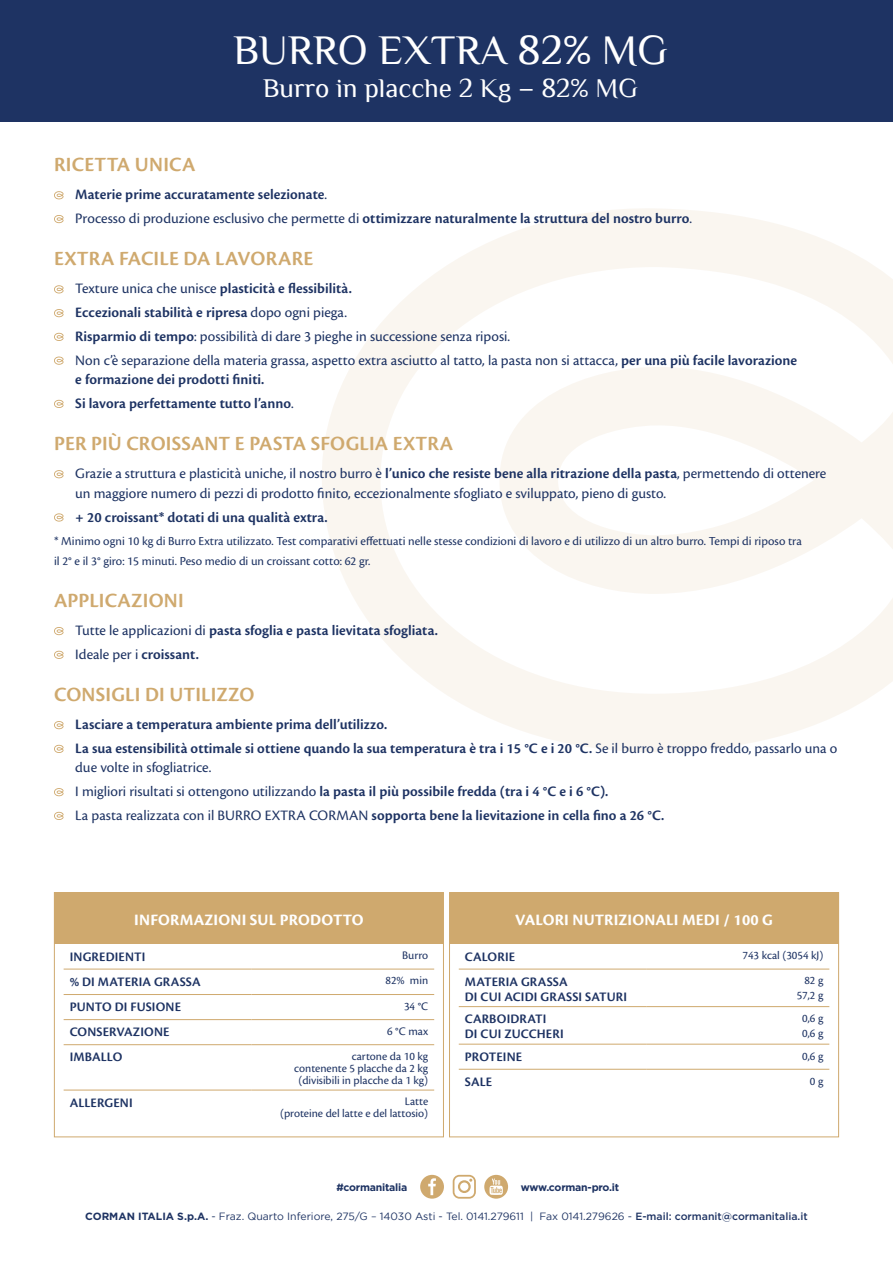
<style>
.page{position:relative;width:893px;height:1263px;background:#fff}
.page>*{position:absolute;margin:0;border:0;box-sizing:border-box;transform-origin:0 0}
.t1{font:42px "Philosopher";color:#fff}
.t2{font:27px "Philosopher";color:#fff}
.t3{font:600 21px "Cronos Pro";letter-spacing:.01em;color:#cfa96e}
.t4{font:700 16.5px "Cronos Pro";letter-spacing:.01em;color:#fff}
.t5{font:600 15px/19.5px "Cronos Pro";color:#1e3363}
.t6{font:15px/19.5px "Cronos Pro";color:#1e3363}
.t7{font:600 13.5px "Cronos Pro";letter-spacing:.01em;color:#1e3363}
.t8{font:12.75px/19.5px "Cronos Pro";color:#1e3363}
.t9{font:12px/12px "Cronos Pro";color:#1e3363;text-align:center}
.t10{font:10.5px "Gotham";color:#1e3363}
.t11{font:700 10.5px "Gotham";letter-spacing:-.02em;color:#1e3363}
.s1{font-weight:400}
.s2{font-weight:600}
.s3{font-weight:700}
.s4{font-weight:500}
</style>
<div class="page">
<svg style="left:322px;top:208px;width:571px;height:544px"></svg>
<svg style="left:54px;top:285px;width:10px;height:8px"></svg>
<svg style="left:54px;top:309px;width:10px;height:8px"></svg>
<svg style="left:54px;top:333px;width:10px;height:8px"></svg>
<svg style="left:54px;top:356px;width:10px;height:9px"></svg>
<svg style="left:54px;top:400px;width:10px;height:8px"></svg>
<svg style="left:54px;top:470px;width:10px;height:8px"></svg>
<svg style="left:54px;top:513px;width:10px;height:9px"></svg>
<svg style="left:54px;top:627px;width:10px;height:8px"></svg>
<svg style="left:54px;top:651px;width:10px;height:8px"></svg>
<svg style="left:54px;top:721px;width:10px;height:8px"></svg>
<svg style="left:54px;top:745px;width:10px;height:8px"></svg>
<svg style="left:54px;top:788px;width:10px;height:8px"></svg>
<svg style="left:54px;top:812px;width:10px;height:8px"></svg>
<svg style="left:54px;top:191px;width:10px;height:8px"></svg>
<svg style="left:54px;top:215px;width:10px;height:8px"></svg>
<div style="left:0;top:0;width:893px;height:122px;background:#1e3363"></div>
<div style="left:55px;top:893px;width:388px;height:51px;background:#cfa96e"></div>
<hr style="left:64px;top:969px;width:188px;height:1px;background:#cfa96e">
<hr style="left:252px;top:969px;width:182px;height:1px;background:#cfa96e">
<hr style="left:64px;top:994px;width:188px;height:1px;background:#cfa96e">
<hr style="left:252px;top:994px;width:182px;height:1px;background:#cfa96e">
<hr style="left:64px;top:1019px;width:188px;height:1px;background:#cfa96e">
<hr style="left:252px;top:1019px;width:182px;height:1px;background:#cfa96e">
<hr style="left:64px;top:1044px;width:188px;height:1px;background:#cfa96e">
<hr style="left:252px;top:1044px;width:182px;height:1px;background:#cfa96e">
<hr style="left:64px;top:1090px;width:188px;height:1px;background:#cfa96e">
<hr style="left:252px;top:1090px;width:182px;height:1px;background:#cfa96e">
<div style="left:54px;top:892px;width:390px;height:245px;border:1px solid #cfa96e"></div>
<div style="left:450px;top:893px;width:388px;height:51px;background:#cfa96e"></div>
<hr style="left:459px;top:969px;width:188px;height:1px;background:#cfa96e">
<hr style="left:647px;top:969px;width:182px;height:1px;background:#cfa96e">
<hr style="left:459px;top:1006px;width:188px;height:1px;background:#cfa96e">
<hr style="left:647px;top:1006px;width:182px;height:1px;background:#cfa96e">
<hr style="left:459px;top:1044px;width:188px;height:1px;background:#cfa96e">
<hr style="left:647px;top:1044px;width:182px;height:1px;background:#cfa96e">
<hr style="left:459px;top:1069px;width:188px;height:1px;background:#cfa96e">
<hr style="left:647px;top:1069px;width:182px;height:1px;background:#cfa96e">
<div style="left:449px;top:892px;width:390px;height:245px;border:1px solid #cfa96e"></div>
<svg style="left:420px;top:1175px;width:24px;height:24px"></svg>
<svg style="left:453px;top:1175px;width:23px;height:24px"></svg>
<svg style="left:484px;top:1175px;width:24px;height:24px"></svg>
<p class="t1" style="left:233px;top:28px;width:436px">BURRO EXTRA 82% MG</p>
<p class="t2" style="left:263px;top:74px;width:376px">Burro in placche 2 Kg – 82% MG</p>
<p class="t3" style="left:54px;top:153px;width:143px">RICETTA UNICA</p>
<p class="t5" style="left:75px;top:185px;width:253px">Materie prime accuratamente selezionate<span class="s1">.</span></p>
<p class="t5" style="left:75px;top:209px;width:618px"><span class="s1">Processo di produzione esclusivo che permette di</span> ottimizzare naturalmente la struttura del nostro burro<span class="s1">.</span></p>
<p class="t3" style="left:54px;top:247px;width:261px">EXTRA FACILE DA LAVORARE</p>
<p class="t5" style="left:75px;top:279px;width:278px"><span class="s1">Texture unica che unisce</span> plasticità e flessibilità.</p>
<p class="t5" style="left:75px;top:303px;width:273px">Eccezionali stabilità e ripresa <span class="s1">dopo ogni piega.</span></p>
<p class="t6" style="left:75px;top:327px;width:436px"><span class="s2">Risparmio di tempo</span>: possibilità di dare 3 pieghe in successione senza riposi.</p>
<p class="t6" style="left:75px;top:350px;width:723px">Non c’è separazione della materia grassa, aspetto extra asciutto al tatto, la pasta non si attacca, <span class="s2">per una più facile lavorazione e formazione dei prodotti finiti.</span></p>
<p class="t5" style="left:75px;top:394px;width:220px">Si lavora perfettamente tutto l’anno<span class="s1">.</span></p>
<p class="t3" style="left:54px;top:432px;width:400px">PER PIÙ CROISSANT E PASTA SFOGLIA EXTRA</p>
<p class="t6" style="left:75px;top:464px;width:753px">Grazie a struttura e plasticità uniche, il nostro burro è <span class="s2">l’unico che resiste bene alla ritrazione della pasta</span>, permettendo di ottenere un maggiore numero di pezzi di prodotto finito, eccezionalmente sfogliato e sviluppato, pieno di gusto.</p>
<p class="t5" style="left:75px;top:507px;width:254px">+ 20 croissant* dotati di una qualità extra.</p>
<p class="t8" style="left:54px;top:532px;width:749px">* Minimo ogni 10 kg di Burro Extra utilizzato. Test comparativi effettuati nelle stesse condizioni di lavoro e di utilizzo di un altro burro. Tempi di riposo tra il 2° e il 3° giro: 15 minuti. Peso medio di un croissant cotto: 62 gr.</p>
<p class="t3" style="left:54px;top:588px;width:131px">APPLICAZIONI</p>
<p class="t5" style="left:75px;top:621px;width:364px"><span class="s1">Tutte le applicazioni di</span> pasta sfoglia e pasta lievitata sfogliata.</p>
<p class="t6" style="left:75px;top:644px;width:125px">Ideale per i <span class="s2">croissant.</span></p>
<p class="t3" style="left:54px;top:683px;width:202px">CONSIGLI DI UTILIZZO</p>
<p class="t5" style="left:75px;top:715px;width:313px">Lasciare a temperatura ambiente prima dell’utilizzo.</p>
<p class="t5" style="left:75px;top:739px;width:764px">La sua estensibilità ottimale si ottiene quando la sua temperatura è tra i 15 °C e i 20 °C. <span class="s1">Se il burro è troppo freddo, passarlo una o due volte in sfogliatrice.</span></p>
<p class="t5" style="left:75px;top:782px;width:535px"><span class="s1">I migliori risultati si ottengono utilizzando</span> la pasta il più possibile fredda (tra i 4 °C e i 6 °C).</p>
<p class="t5" style="left:75px;top:806px;width:590px"><span class="s1">La pasta realizzata con il BURRO EXTRA CORMAN</span> sopporta bene la lievitazione in cella fino a 26 °C.</p>
<p class="t4" style="left:134px;top:910px;width:231px">INFORMAZIONI SUL PRODOTTO</p>
<p class="t7" style="left:70px;top:948px;width:77px">INGREDIENTI</p>
<p class="t9" style="left:402px;top:950px;width:27px">Burro</p>
<p class="t7" style="left:70px;top:974px;width:133px">% DI MATERIA GRASSA</p>
<p class="t9" style="left:385px;top:975px;width:44px">82% min</p>
<p class="t7" style="left:70px;top:999px;width:113px">PUNTO DI FUSIONE</p>
<p class="t9" style="left:404px;top:1000px;width:26px">34 °C</p>
<p class="t7" style="left:70px;top:1024px;width:101px">CONSERVAZIONE</p>
<p class="t9" style="left:387px;top:1025px;width:42px">6 °C max</p>
<p class="t7" style="left:70px;top:1049px;width:54px">IMBALLO</p>
<p class="t9" style="left:352px;top:1050px;width:78px">cartone da 10 kg</p>
<p class="t9" style="left:294px;top:1062px;width:135px">contenente 5 placche da 2 kg (divisibili in placche da 1 kg)</p>
<p class="t7" style="left:70px;top:1095px;width:65px">ALLERGENI</p>
<p class="t9" style="left:405px;top:1096px;width:25px">Latte</p>
<p class="t9" style="left:280px;top:1108px;width:150px">(proteine del latte e del lattosio)</p>
<p class="t4" style="left:515px;top:910px;width:259px">VALORI NUTRIZIONALI MEDI / 100 G</p>
<p class="t7" style="left:465px;top:948px;width:52px">CALORIE</p>
<p class="t9" style="left:742px;top:950px;width:82px">743 kcal (3054 kJ)</p>
<p class="t7" style="left:465px;top:974px;width:104px">MATERIA GRASSA</p>
<p class="t7" style="left:465px;top:989px;width:164px">DI CUI ACIDI GRASSI SATURI</p>
<p class="t9" style="left:804px;top:975px;width:20px">82 g</p>
<p class="t9" style="left:797px;top:990px;width:28px">57,2 g</p>
<p class="t7" style="left:465px;top:1011px;width:83px">CARBOIDRATI</p>
<p class="t7" style="left:465px;top:1026px;width:100px">DI CUI ZUCCHERI</p>
<p class="t9" style="left:802px;top:1012px;width:23px">0,6 g</p>
<p class="t9" style="left:802px;top:1027px;width:23px">0,6 g</p>
<p class="t7" style="left:465px;top:1049px;width:59px">PROTEINE</p>
<p class="t9" style="left:802px;top:1050px;width:23px">0,6 g</p>
<p class="t7" style="left:465px;top:1074px;width:29px">SALE</p>
<p class="t9" style="left:810px;top:1075px;width:15px">0 g</p>
<p class="t11" style="left:336px;top:1180px;width:73px">#cormanitalia</p>
<p class="t11" style="left:521px;top:1180px;width:100px">www.corman-pro.it</p>
<p class="t10" style="left:85px;top:1211px;width:724px"><span class="s3">CORMAN ITALIA S.p.A.</span> - Fraz. Quarto Inferiore, 275/G – 14030 Asti - Tel. 0141.279611 | Fax 0141.279626 - <span class="s4">E-mail: cormanit@cormanitalia.it</span></p>
</div>
